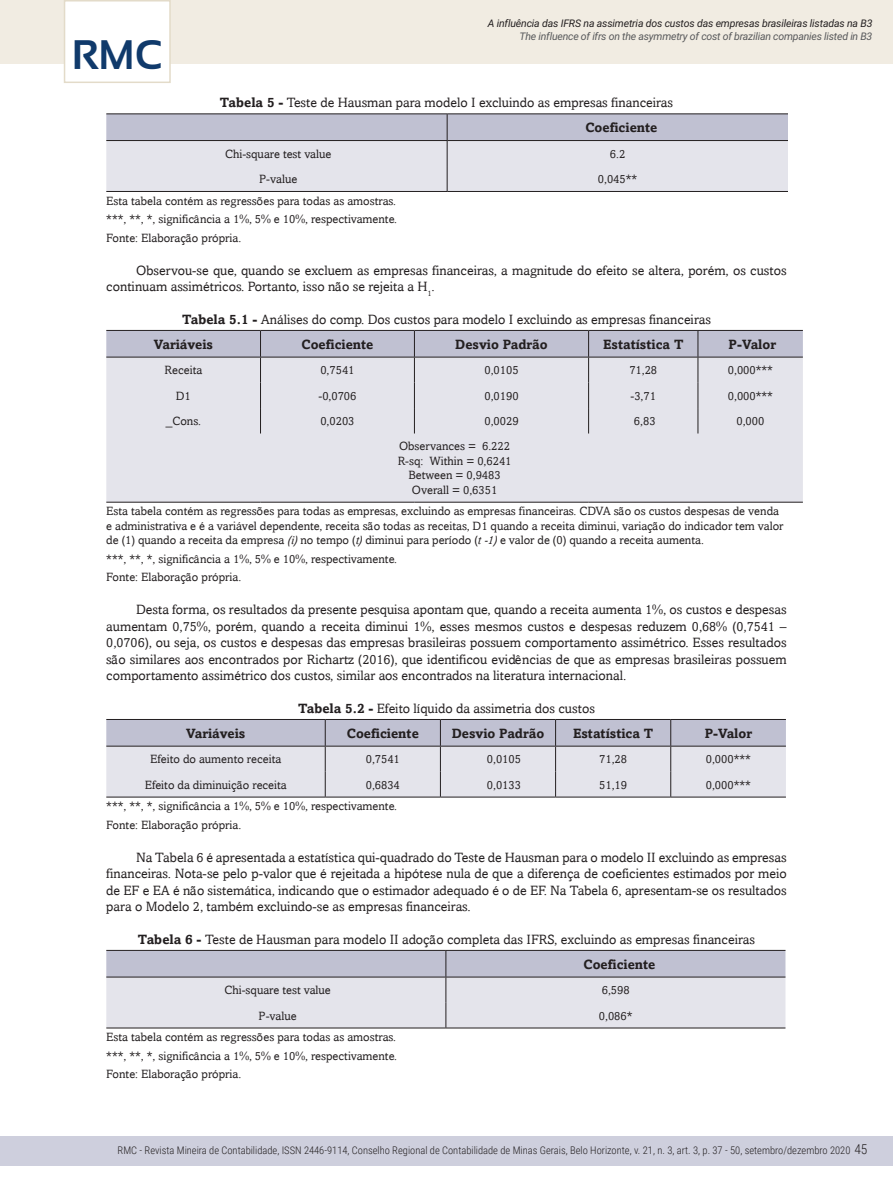
<style>
.page{position:relative;width:893px;height:1191px;background:#fff}
.page>*{position:absolute;margin:0;border:0;box-sizing:border-box;transform-origin:0 0}
.t1{font:700 41.25px "Sansation";color:#103a6b}
.texto_corrido_1{font:13.5px/16.5px "Amasis";color:#231f20;text-align:justify}
.Tabela-_titulo{font:13.5px "Amasis";color:#231f20}
.título_quadro_tabela{font:700 13.5px "Amasis";color:#231f20}
.t2{font:300 13.5px "Roboto Condensed";color:#231f20}
.Fonte-tab-img{font:12px/14.4px "Amasis";color:#231f20}
.fonte_quadro_tabela{font:12px "Amasis";color:#231f20}
.t3{font:300 10.5px "Roboto Condensed";color:#231f20}
.t4{font:italic 10.5px "Roboto";letter-spacing:-.015em;color:#231f20}
.t5{font:italic 10.5px "Roboto";letter-spacing:-.02em;color:#57585a}
.s1{font-weight:700}
.s2{font-style:italic}
</style>
<div class="page">
<div style="left:0;top:1135px;width:893px;height:30px;background:#cecfdd"></div>
<div style="left:0;top:0;width:893px;height:64px;background:#f1ece2"></div>
<div style="left:64px;top:0;width:107px;height:83px;background:#fff;border:2px solid #e3dbc9"></div>
<hr style="left:447px;top:113px;width:341px;height:1px;background:#231f20">
<hr style="left:106px;top:113px;width:341px;height:1px;background:#231f20">
<hr style="left:106px;top:191px;width:341px;height:1px;background:#231f20">
<svg style="left:106px;top:114px;width:682px;height:77px;background:#d4d4de"></svg>
<hr style="left:447px;top:191px;width:341px;height:1px;background:#231f20">
<div style="left:106px;top:433px;width:697px;height:69px;background:#e4e4eb"></div>
<svg style="left:106px;top:330px;width:697px;height:103px;background:#d7d7e1"></svg>
<hr style="left:106px;top:502px;width:154px;height:1px;background:#231f20">
<hr style="left:260px;top:502px;width:154px;height:1px;background:#231f20">
<hr style="left:414px;top:502px;width:175px;height:1px;background:#231f20">
<hr style="left:589px;top:502px;width:109px;height:1px;background:#231f20">
<hr style="left:698px;top:502px;width:105px;height:1px;background:#231f20">
<svg style="left:106px;top:719px;width:680px;height:78px;background:#d1d1db"></svg>
<hr style="left:671px;top:796px;width:115px;height:1px;background:#231f20">
<svg style="left:106px;top:950px;width:679px;height:78px;background:#d2d2dc"></svg>
<hr style="left:106px;top:1027px;width:340px;height:1px;background:#231f20">
<h1 class="t1" style="left:72px;top:32px;width:92px">RMC</h1>
<p class="t4" style="left:488px;top:16px;width:386px">A influência das IFRS na assimetria dos custos das empresas brasileiras listadas na B3</p>
<p class="t5" style="left:520px;top:29px;width:354px">The influence of ifrs on the asymmetry of cost of brazilian companies listed in B3</p>
<p class="Tabela-_titulo" style="left:220px;top:95px;width:455px"><span class="s1">Tabela 5 -</span> Teste de Hausman para modelo I excluindo as empresas financeiras</p>
<p class="título_quadro_tabela" style="left:585px;top:119px;width:74px">Coeficiente</p>
<p class="fonte_quadro_tabela" style="left:225px;top:146px;width:108px">Chi-square test value</p>
<p class="fonte_quadro_tabela" style="left:610px;top:146px;width:17px">6.2</p>
<p class="fonte_quadro_tabela" style="left:259px;top:172px;width:40px">P-value</p>
<p class="fonte_quadro_tabela" style="left:598px;top:172px;width:41px">0,045**</p>
<p class="Fonte-tab-img" style="left:106px;top:193px;width:291px">Esta tabela contém as regressões para todas as amostras.</p>
<p class="Fonte-tab-img" style="left:106px;top:212px;width:292px">***, **, *, significância a 1%, 5% e 10%, respectivamente.</p>
<p class="Fonte-tab-img" style="left:106px;top:230px;width:136px">Fonte: Elaboração própria.</p>
<p class="texto_corrido_1" style="left:106px;top:262px;width:682px;text-indent:30px">Observou-se que, quando se excluem as empresas financeiras, a magnitude do efeito se altera, porém, os custos continuam assimétricos. Portanto, isso não se rejeita a H<sub>1</sub>.</p>
<p class="Tabela-_titulo" style="left:182px;top:312px;width:530px"><span class="s1">Tabela 5.1 -</span> Análises do comp. Dos custos para modelo I excluindo as empresas financeiras</p>
<p class="título_quadro_tabela" style="left:154px;top:336px;width:61px">Variáveis</p>
<p class="título_quadro_tabela" style="left:301px;top:336px;width:74px">Coeficiente</p>
<p class="título_quadro_tabela" style="left:455px;top:336px;width:94px">Desvio Padrão</p>
<p class="título_quadro_tabela" style="left:603px;top:336px;width:82px">Estatística T</p>
<p class="título_quadro_tabela" style="left:729px;top:336px;width:49px">P-Valor</p>
<p class="fonte_quadro_tabela" style="left:165px;top:363px;width:39px">Receita</p>
<p class="fonte_quadro_tabela" style="left:320px;top:363px;width:36px">0,7541</p>
<p class="fonte_quadro_tabela" style="left:484px;top:363px;width:36px">0,0105</p>
<p class="fonte_quadro_tabela" style="left:629px;top:363px;width:29px">71,28</p>
<p class="fonte_quadro_tabela" style="left:728px;top:363px;width:47px">0,000***</p>
<p class="fonte_quadro_tabela" style="left:176px;top:388px;width:16px">D1</p>
<p class="fonte_quadro_tabela" style="left:318px;top:388px;width:40px">-0,0706</p>
<p class="fonte_quadro_tabela" style="left:484px;top:388px;width:36px">0,0190</p>
<p class="fonte_quadro_tabela" style="left:630px;top:388px;width:27px">-3,71</p>
<p class="fonte_quadro_tabela" style="left:728px;top:388px;width:47px">0,000***</p>
<p class="fonte_quadro_tabela" style="left:166px;top:414px;width:37px">_Cons.</p>
<p class="fonte_quadro_tabela" style="left:320px;top:414px;width:36px">0,0203</p>
<p class="fonte_quadro_tabela" style="left:484px;top:414px;width:36px">0,0029</p>
<p class="fonte_quadro_tabela" style="left:634px;top:414px;width:23px">6,83</p>
<p class="fonte_quadro_tabela" style="left:736px;top:414px;width:29px">0,000</p>
<p class="fonte_quadro_tabela" style="left:399px;top:439px;width:112px">Observances = 6.222</p>
<p class="fonte_quadro_tabela" style="left:398px;top:454px;width:115px">R-sq: Within = 0,6241</p>
<p class="fonte_quadro_tabela" style="left:408px;top:468px;width:94px">Between = 0,9483</p>
<p class="fonte_quadro_tabela" style="left:412px;top:482px;width:87px">Overall = 0,6351</p>
<p class="Fonte-tab-img" style="left:106px;top:504px;width:679px">Esta tabela contém as regressões para todas as empresas, excluindo as empresas financeiras. CDVA são os custos despesas de venda e administrativa e é a variável dependente, receita são todas as receitas, D1 quando a receita diminui, variação do indicador tem valor de (1) quando a receita da empresa <span class="s2">(i)</span> no tempo (<span class="s2">t)</span> diminui para período (<span class="s2">t -1)</span> e valor de (0) quando a receita aumenta.</p>
<p class="Fonte-tab-img" style="left:106px;top:551px;width:292px">***, **, *, significância a 1%, 5% e 10%, respectivamente.</p>
<p class="Fonte-tab-img" style="left:106px;top:570px;width:136px">Fonte: Elaboração própria.</p>
<p class="texto_corrido_1" style="left:106px;top:601px;width:682px;text-indent:30px">Desta forma, os resultados da presente pesquisa apontam que, quando a receita aumenta 1%, os custos e despesas aumentam 0,75%, porém, quando a receita diminui 1%, esses mesmos custos e despesas reduzem 0,68% (0,7541 – 0,0706), ou seja, os custos e despesas das empresas brasileiras possuem comportamento assimétrico. Esses resultados são similares aos encontrados por Richartz (2016), que identificou evidências de que as empresas brasileiras possuem comportamento assimétrico dos custos, similar aos encontrados na literatura internacional.</p>
<p class="Tabela-_titulo" style="left:298px;top:700px;width:298px"><span class="s1">Tabela 5.2 -</span> Efeito líquido da assimetria dos custos</p>
<p class="título_quadro_tabela" style="left:186px;top:725px;width:61px">Variáveis</p>
<p class="título_quadro_tabela" style="left:347px;top:725px;width:74px">Coeficiente</p>
<p class="título_quadro_tabela" style="left:452px;top:725px;width:94px">Desvio Padrão</p>
<p class="título_quadro_tabela" style="left:573px;top:725px;width:82px">Estatística T</p>
<p class="título_quadro_tabela" style="left:705px;top:725px;width:49px">P-Valor</p>
<p class="fonte_quadro_tabela" style="left:150px;top:752px;width:133px">Efeito do aumento receita</p>
<p class="fonte_quadro_tabela" style="left:366px;top:752px;width:36px">0,7541</p>
<p class="fonte_quadro_tabela" style="left:487px;top:752px;width:36px">0,0105</p>
<p class="fonte_quadro_tabela" style="left:599px;top:752px;width:29px">71,28</p>
<p class="fonte_quadro_tabela" style="left:706px;top:752px;width:47px">0,000***</p>
<p class="fonte_quadro_tabela" style="left:145px;top:777px;width:144px">Efeito da diminuição receita</p>
<p class="fonte_quadro_tabela" style="left:366px;top:777px;width:36px">0,6834</p>
<p class="fonte_quadro_tabela" style="left:487px;top:777px;width:36px">0,0133</p>
<p class="fonte_quadro_tabela" style="left:599px;top:777px;width:29px">51,19</p>
<p class="fonte_quadro_tabela" style="left:706px;top:777px;width:47px">0,000***</p>
<p class="Fonte-tab-img" style="left:106px;top:798px;width:292px">***, **, *, significância a 1%, 5% e 10%, respectivamente.</p>
<p class="Fonte-tab-img" style="left:106px;top:817px;width:136px">Fonte: Elaboração própria.</p>
<p class="texto_corrido_1" style="left:106px;top:849px;width:682px;text-indent:30px">Na Tabela 6 é apresentada a estatística qui-quadrado do Teste de Hausman para o modelo II excluindo as empresas financeiras. Nota-se pelo p-valor que é rejeitada a hipótese nula de que a diferença de coeficientes estimados por meio de EF e EA é não sistemática, indicando que o estimador adequado é o de EF. Na Tabela 6, apresentam-se os resultados para o Modelo 2, também excluindo-se as empresas financeiras.</p>
<p class="Tabela-_titulo" style="left:138px;top:931px;width:619px"><span class="s1">Tabela 6 -</span> Teste de Hausman para modelo II adoção completa das IFRS, excluindo as empresas financeiras</p>
<p class="título_quadro_tabela" style="left:583px;top:955px;width:74px">Coeficiente</p>
<p class="fonte_quadro_tabela" style="left:224px;top:983px;width:108px">Chi-square test value</p>
<p class="fonte_quadro_tabela" style="left:602px;top:983px;width:29px">6,598</p>
<p class="fonte_quadro_tabela" style="left:259px;top:1008px;width:40px">P-value</p>
<p class="fonte_quadro_tabela" style="left:599px;top:1008px;width:35px">0,086*</p>
<p class="Fonte-tab-img" style="left:106px;top:1029px;width:291px">Esta tabela contém as regressões para todas as amostras.</p>
<p class="Fonte-tab-img" style="left:106px;top:1048px;width:292px">***, **, *, significância a 1%, 5% e 10%, respectivamente.</p>
<p class="Fonte-tab-img" style="left:106px;top:1067px;width:136px">Fonte: Elaboração própria.</p>
<p class="t2" style="left:854px;top:1140px;width:15px">45</p>
<p class="t3" style="left:118px;top:1143px;width:734px">RMC - Revista Mineira de Contabilidade, ISSN 2446-9114, Conselho Regional de Contabilidade de Minas Gerais, Belo Horizonte, v. 21, n. 3, art. 3, p. 37 - 50, setembro/dezembro 2020</p>
</div>
